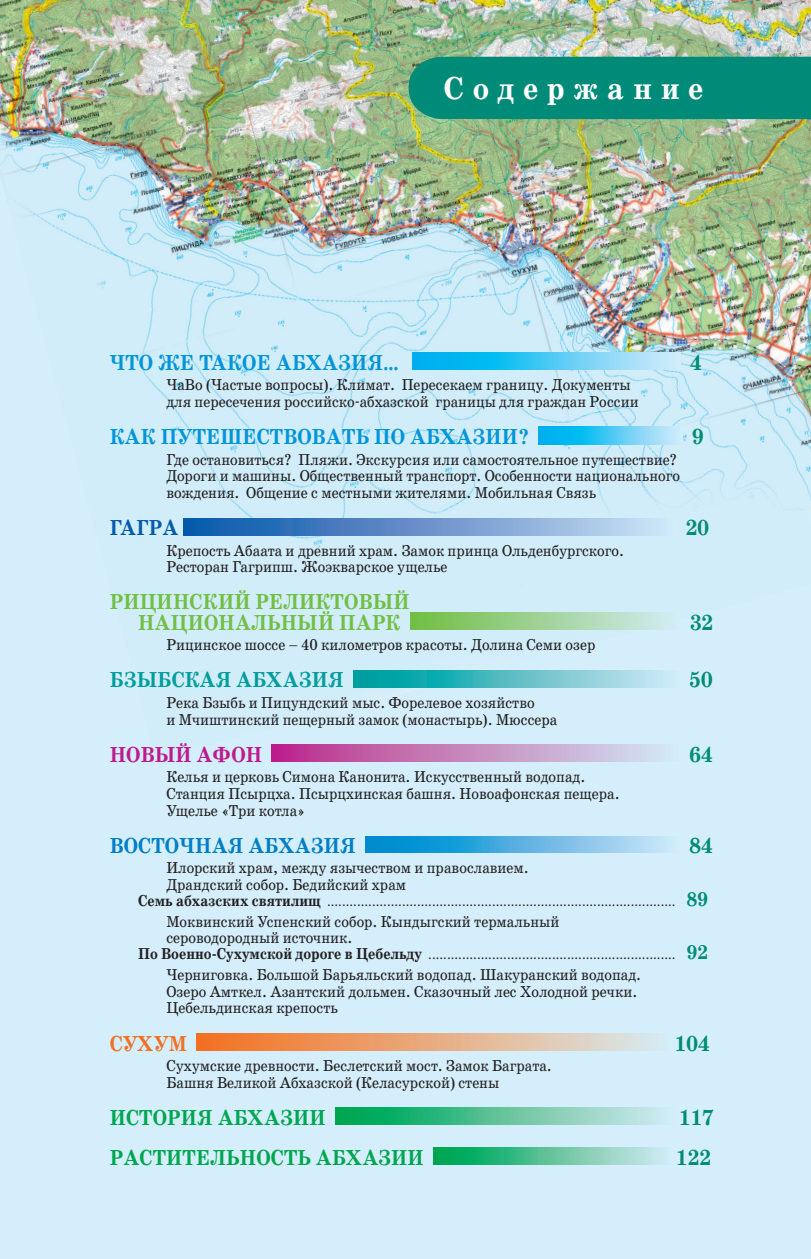
<style>
.page{position:relative;width:811px;height:1259px;background:#d4effb}
.page>*{position:absolute;margin:0;border:0;box-sizing:border-box;transform-origin:0 0}
.t1{font:700 32px "School";letter-spacing:.3em;color:#fff;scale:.95 1}
.t2{font:700 22px "School";letter-spacing:.01em;color:#0095d9;scale:.9 1}
.t3{font:700 22px/20px "School";letter-spacing:.01em;color:#71bf44;scale:.9 1}
.t4{font:700 22px "School";letter-spacing:.01em;color:#00a54f;scale:.9 1}
.t5{font:700 22px "School";letter-spacing:.01em;color:#008b78;scale:.9 1}
.t6{font:700 22px "School";letter-spacing:.01em;color:#007ec5;scale:.9 1}
.t7{font:700 22px "School";letter-spacing:.01em;color:#009d9d;scale:.9 1}
.t8{font:700 22px "School";letter-spacing:.01em;color:#bc1b8d;scale:.9 1}
.t9{font:700 22px "School";letter-spacing:.01em;color:#015aaa;scale:.9 1}
.t10{font:700 22px "School";letter-spacing:.01em;color:#f36f21;scale:.9 1}
.t11{font:16px/16.6px "School";color:#231f20;scale:.9 1}
.t12{font:12px "School";color:#231f20;scale:.9 1}
.s1{font-weight:700;font-size:16px}
.s2{font-weight:700;font-size:20px;color:#008b78}
</style>
<div class="page">
<img style="left:0;top:0;width:810px;height:759px">
<svg style="left:413px;top:352px;width:268px;height:17px;background:#51caf4"></svg>
<svg style="left:538px;top:426px;width:144px;height:18px;background:#50caf4"></svg>
<div style="left:183px;top:518px;width:493px;height:17px;background:linear-gradient(to right,#0550a7,#d1e0f5)"></div>
<div style="left:410px;top:613px;width:270px;height:16px;background:linear-gradient(to right,#70bd40,#d3ebf5)"></div>
<svg style="left:353px;top:670px;width:327px;height:17px;background:#5bc0c7"></svg>
<div style="left:272px;top:745px;width:408px;height:16px;background:linear-gradient(to right,#bc2a8a,#d3edf6)"></div>
<svg style="left:365px;top:836px;width:303px;height:16px;background:#55b1e2"></svg>
<div style="left:196px;top:1034px;width:474px;height:16px;background:linear-gradient(to right,#f56f1b,#d9ebee)"></div>
<div style="left:335px;top:1108px;width:339px;height:17px;background:linear-gradient(to right,#00a148,#d9e9f3)"></div>
<div style="left:433px;top:1147px;width:238px;height:17px;background:linear-gradient(to right,#00a148,#d7e9f2)"></div>
<div style="left:408px;top:57px;width:403px;height:62px;background:#008b78"></div>
<h1 class="t1" style="left:444px;top:71px;width:275px">Cодержание</h1>
<h2 class="t2" style="left:110px;top:351px;width:323px">ЧТО ЖЕ ТАКОЕ АБХАЗИЯ…</h2>
<h2 class="t5" style="left:690px;top:351px;width:14px">4</h2>
<p class="t11" style="left:166px;top:377px;width:526px">ЧаВо (Частые вопросы). Климат. Пересекаем границу. Документы для пересечения российско-абхазской границы для граждан России</p>
<h2 class="t2" style="left:110px;top:425px;width:467px">КАК ПУТЕШЕСТВОВАТЬ ПО АБХАЗИИ?</h2>
<h2 class="t5" style="left:692px;top:425px;width:14px">9</h2>
<p class="t11" style="left:166px;top:451px;width:572px">Где остановиться? Пляжи. Экскурсия или самостоятельное путешествие?<br>Дороги и машины. Общественный транспорт. Особенности национального вождения. Общение с местными жителями. Мобильная Связь</p>
<h2 class="t9" style="left:110px;top:516px;width:78px">ГАГРА</h2>
<h2 class="t5" style="left:686px;top:516px;width:27px">20</h2>
<p class="t11" style="left:166px;top:542px;width:510px">Крепость Абаата и древний храм. Замок принца Ольденбургского.<br>Ресторан Гагрипш. Жоэкварское ущелье</p>
<h2 class="t3" style="left:138px;top:592px;width:303px;text-indent:-28px">РИЦИНСКИЙ РЕЛИКТОВЫЙ<br>НАЦИОНАЛЬНЫЙ ПАРК</h2>
<h2 class="t5" style="left:690px;top:610px;width:27px">32</h2>
<p class="t11" style="left:166px;top:637px;width:478px">Рицинское шоссе – 40 километров красоты. Долина Семи озер</p>
<h2 class="t7" style="left:110px;top:668px;width:261px">БЗЫБСКАЯ АБХАЗИЯ</h2>
<h2 class="t5" style="left:689px;top:668px;width:27px">50</h2>
<p class="t11" style="left:166px;top:694px;width:436px">Река Бзыбь и Пицундский мыс. Форелевое хозяйство<br>и Мчиштинский пещерный замок (монастырь). Мюссера</p>
<h2 class="t8" style="left:110px;top:743px;width:171px">НОВЫЙ АФОН</h2>
<h2 class="t5" style="left:689px;top:743px;width:27px">64</h2>
<p class="t11" style="left:166px;top:769px;width:505px">Келья и церковь Симона Канонита. Искусственный водопад.<br>Станция Псырцха. Псырцхинская башня. Новоафонская пещера.<br>Ущелье «Три котла»</p>
<h2 class="t6" style="left:110px;top:834px;width:275px">ВОСТОЧНАЯ АБХАЗИЯ</h2>
<h2 class="t5" style="left:689px;top:834px;width:27px">84</h2>
<p class="t11" style="left:166px;top:860px;width:404px">Илорский храм, между язычеством и православием.<br>Драндский собор. Бедийский храм</p>
<p class="t12" style="left:138px;top:896px;width:634px"><span class="s1">Cемь абхазских святилищ</span> ............................................................................................. <span class="s2">89</span></p>
<p class="t11" style="left:166px;top:913px;width:438px">Моквинский Успенский собор. Кындыгский термальный сероводородный источник.</p>
<p class="t12" style="left:138px;top:949px;width:634px"><span class="s1">По Военно -Сухумской дороге в Цебельду</span> .................................................................. <span class="s2">92</span></p>
<p class="t11" style="left:166px;top:967px;width:529px">Черниговка. Большой Барьяльский водопад. Шакуранский водопад.<br>Озеро Амткел. Азантский дольмен. Сказочный лес Холодной речки.<br>Цебельдинская крепость</p>
<h2 class="t10" style="left:110px;top:1031px;width:88px">СУХУМ</h2>
<h2 class="t5" style="left:675px;top:1031px;width:40px">104</h2>
<p class="t11" style="left:166px;top:1058px;width:430px">Сухумские древности. Беслетский мост. Замок Баграта.<br>Башня Великой Абхазской (Келасурской) стены</p>
<h2 class="t4" style="left:110px;top:1106px;width:241px">ИСТОРИЯ АБХАЗИИ</h2>
<h2 class="t5" style="left:679px;top:1106px;width:40px">117</h2>
<h2 class="t4" style="left:110px;top:1146px;width:350px">РАСТИТЕЛЬНОСТЬ АБХАЗИИ</h2>
<h2 class="t5" style="left:676px;top:1146px;width:40px">122</h2>
</div>
